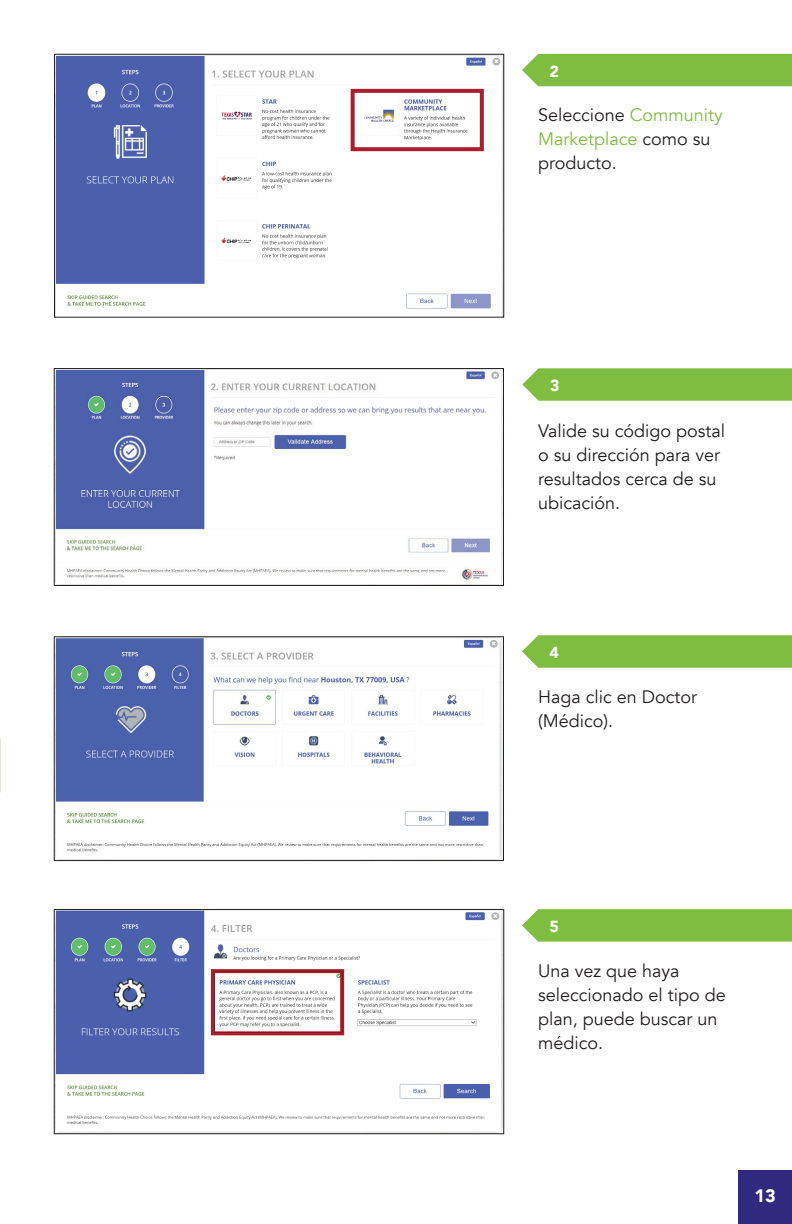
<style>
.page{position:relative;width:792px;height:1224px;background:#fff}
.page>*{position:absolute;margin:0;border:0;box-sizing:border-box;transform-origin:0 0}
.t1{font:18px/24px "Avenir";color:#231f20}
.t2{font:900 18px "Avenir";color:#fff}
.t3{font:900 16px "Avenir";color:#fff}
.s1{color:#7fbd41}
</style>
<div class="page">
<div style="left:738px;top:1170px;width:54px;height:54px;background:#30297d"></div>
<img style="left:56px;top:639px;width:446px;height:220px">
<div style="left:54px;top:637px;width:450px;height:224px;border:1px solid #231f20"></div>
<svg style="left:522px;top:635px;width:270px;height:33px;background:#85c04a"></svg>
<img style="left:56px;top:56px;width:445px;height:253px">
<div style="left:54px;top:54px;width:450px;height:263px;border:1px solid #231f20"></div>
<div style="left:522px;top:54px;width:270px;height:32px;background:#7fbd41"></div>
<div style="left:351px;top:89px;width:133px;height:62px;border:4px solid #ac1e2c"></div>
<img style="left:56px;top:911px;width:446px;height:221px">
<div style="left:54px;top:909px;width:450px;height:225px;border:1px solid #231f20"></div>
<svg style="left:522px;top:909px;width:270px;height:33px;background:#85c04a"></svg>
<div style="left:211px;top:969px;width:133px;height:66px;border:4px solid #ac1e2c"></div>
<svg style="left:522px;top:368px;width:270px;height:33px;background:#85c04a"></svg>
<div style="left:54px;top:368px;width:450px;height:218px;border:1px solid #231f20"></div>
<img style="left:56px;top:370px;width:443px;height:211px">
<img style="left:0;top:0;width:1px;height:774px">
<p class="t3" style="left:550px;top:58px;width:11px">2</p>
<p class="t1" style="left:538px;top:103px;width:186px">Seleccione <span class="s1">Community<br>Marketplace</span> como su producto.</p>
<p class="t3" style="left:550px;top:372px;width:11px">3</p>
<p class="t1" style="left:538px;top:419px;width:189px">Valide su código postal o su dirección para ver resultados cerca de su ubicación.</p>
<p class="t3" style="left:550px;top:639px;width:11px">4</p>
<p class="t1" style="left:538px;top:685px;width:161px">Haga clic en Doctor (Médico).</p>
<p class="t3" style="left:550px;top:913px;width:11px">5</p>
<p class="t1" style="left:538px;top:959px;width:189px">Una vez que haya seleccionado el tipo de plan, puede buscar un médico.</p>
<p class="t2" style="left:754px;top:1180px;width:23px">13</p>
</div>
